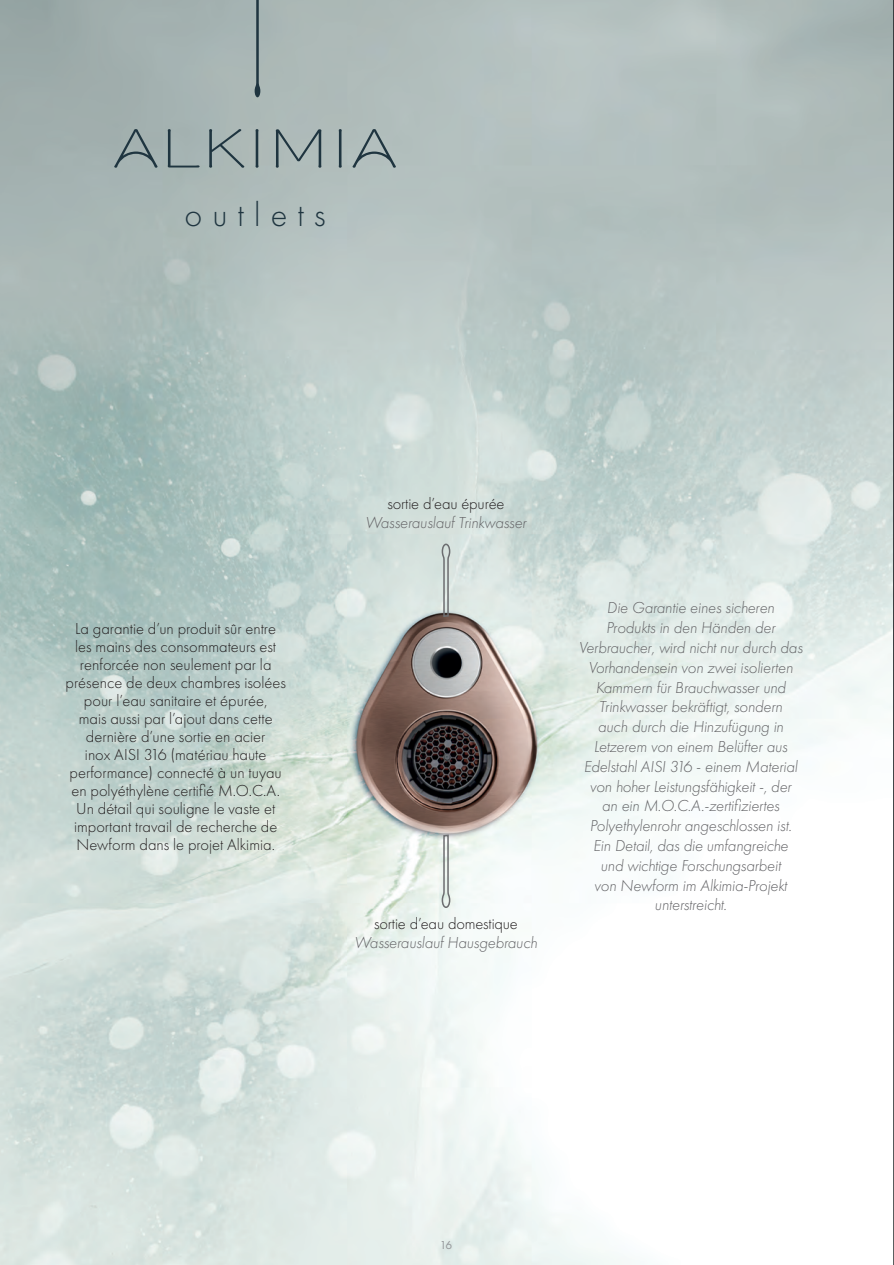
<style>
.page{position:relative;width:894px;height:1265px;background:#fff}
.page>*{position:absolute;margin:0;border:0;box-sizing:border-box;transform-origin:0 0}
.t1{font:300 34.5px "Futura PT";letter-spacing:.29em;color:#1f3540}
.t2{font:italic 300 16.5px/19.8px "Futura PT";letter-spacing:-.01em;color:#636366;text-align:center}
.t3{font:300 16.5px/18px "Futura PT";color:#231f20;text-align:center}
.t4{font:12px "Futura PT";color:#939598}
</style>
<div class="page">
<img style="left:0;top:0;width:894px;height:1265px">
<svg style="left:255px;top:0;width:5px;height:97px"></svg>
<svg style="left:168px;top:129px;width:32px;height:38px"></svg>
<svg style="left:209px;top:129px;width:35px;height:39px"></svg>
<svg style="left:255px;top:129px;width:3px;height:39px"></svg>
<svg style="left:276px;top:129px;width:45px;height:39px;background:#92a1a1"></svg>
<svg style="left:339px;top:129px;width:3px;height:39px"></svg>
<svg style="left:114px;top:129px;width:43px;height:39px;background:#8d9c9d"></svg>
<svg style="left:352px;top:129px;width:44px;height:39px;background:#99a7a8"></svg>
<svg style="left:441px;top:543px;width:10px;height:75px"></svg>
<svg style="left:441px;top:834px;width:10px;height:75px"></svg>
<svg style="left:891px;top:0;width:3px;height:4px"></svg>
<h1 class="t1" style="left:184px;top:195px;width:143px">outlets</h1>
<p class="t3" style="left:65px;top:620px;width:222px">La garantie d’un produit sûr entre les mains des consommateurs est renforcée non seulement par la présence de deux chambres isolées pour l’eau sanitaire et épurée,<br>mais aussi par l’ajout dans cette dernière d’une sortie en acier<br>inox AISI 316 (matériau haute performance) connecté à un tuyau en polyéthylène certifié M.O.C.A.<br>Un détail qui souligne le vaste et important travail de recherche de<br>Newform dans le projet Alkimia.</p>
<p class="t3" style="left:387px;top:494px;width:119px">sortie d’eau épurée</p>
<p class="t2" style="left:365px;top:513px;width:162px">Wasserauslauf Trinkwasser</p>
<p class="t3" style="left:374px;top:914px;width:145px">sortie d’eau domestique</p>
<p class="t2" style="left:354px;top:933px;width:184px">Wasserauslauf Hausgebrauch</p>
<p class="t2" style="left:579px;top:598px;width:225px">Die Garantie eines sicheren<br>Produkts in den Händen der<br>Verbraucher, wird nicht nur durch das<br>Vorhandensein von zwei isolierten<br>Kammern für Brauchwasser und<br>Trinkwasser bekräftigt, sondern<br>auch durch die Hinzufügung in<br>Letzerem von einem Belüfter aus<br>Edelstahl AISI 316 - einem Material von hoher Leistungsfähigkeit -, der<br>an ein M.O.C.A.-zertifiziertes<br>Polyethylenrohr angeschlossen ist.<br>Ein Detail, das die umfangreiche<br>und wichtige Forschungsarbeit<br>von Newform im Alkimia-Projekt unterstreicht.</p>
<p class="t4" style="left:440px;top:1238px;width:14px">16</p>
</div>
